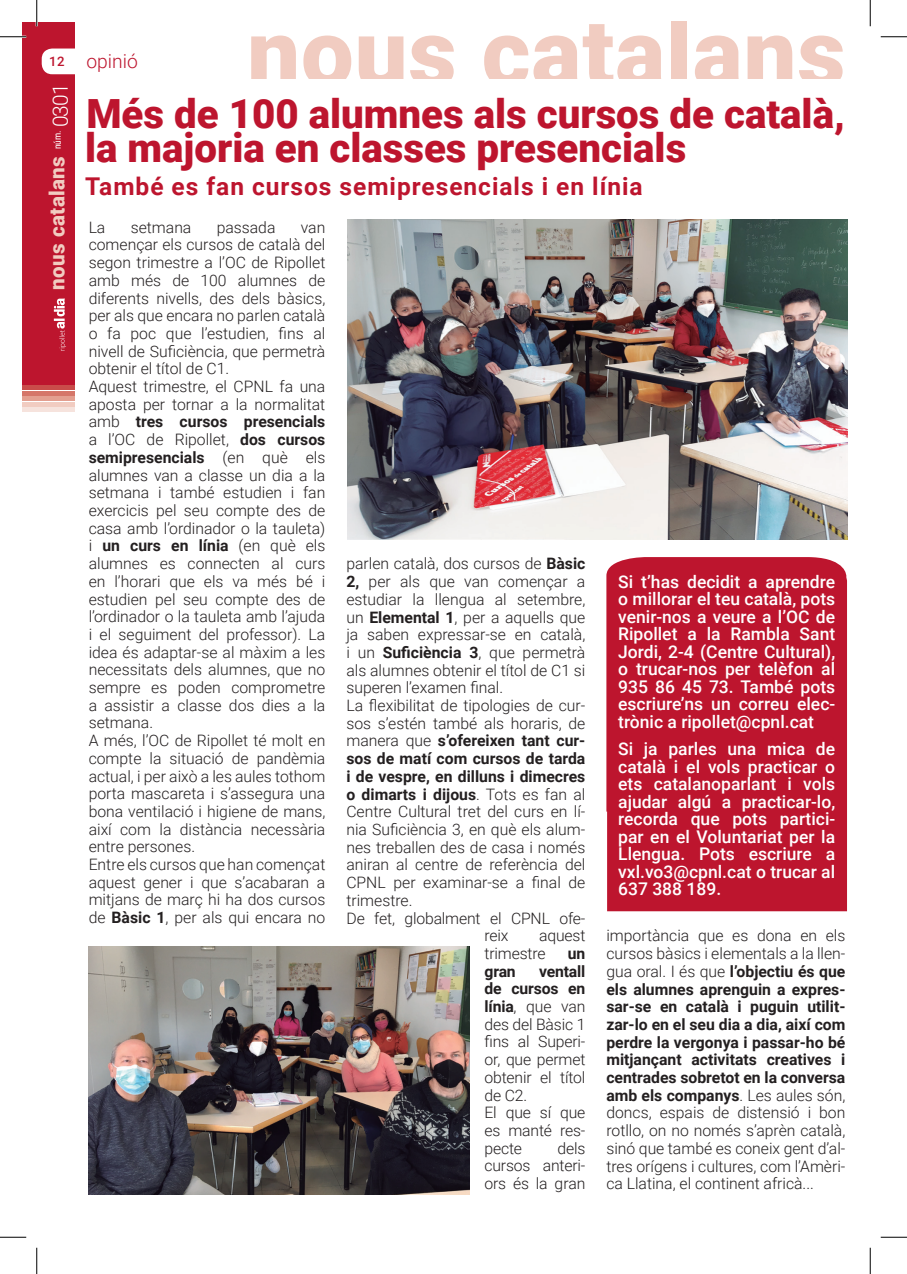
<style>
.page{position:relative;width:907px;height:1274px;background:#fff}
.page>*{position:absolute;margin:0;border:0;box-sizing:border-box;transform-origin:0 0}
.t1{font:900 93.8px "Roboto";letter-spacing:.01em;color:#f1ccc1}
.t2{font:900 40.25px/34.1px "Roboto";color:#bd152e}
.t3{font:700 24.5px "Roboto";letter-spacing:.04em;color:#bd152e}
.t4{font:900 21px "Roboto";letter-spacing:.02em;color:#f1ccc1}
.t5{font:300 19.25px "Roboto";color:#bd152e}
.t6{font:500 17.5px/17.5px "Roboto";color:#fff;text-align:justify}
.t7{font:300 15.75px/17.7px "Roboto";color:#231f20}
.t8{font:700 15.75px "Roboto";color:#231f20}
.t9{font:500 13.12px "Roboto";color:#bd152e}
.t10{font:9.62px "Roboto Condensed";color:#fff}
.s1{font-family:"Roboto";font-weight:300;font-size:21px}
.s2{font-weight:700}
.s3{font-weight:300}
</style>
<div class="page">
<div style="left:22px;top:22px;width:52px;height:363px;background:#bd152e"></div>
<div style="left:22px;top:385px;width:53px;height:5px;background:#c94c4a"></div>
<div style="left:22px;top:396px;width:53px;height:5px;background:#e39f90"></div>
<div style="left:22px;top:407px;width:53px;height:5px;background:#f6e3dd"></div>
<div style="left:22px;top:391px;width:53px;height:5px;background:#d57669"></div>
<div style="left:22px;top:402px;width:53px;height:5px;background:#f1ccc1"></div>
<div style="left:42px;top:49px;width:126px;height:25px;background:#fff;border-radius:10px"></div>
<svg style="left:54px;top:298px;width:12px;height:53px"></svg>
<div style="left:606px;top:557px;width:241px;height:354px;background:#bd152e"></div>
<img style="left:348px;top:219px;width:499px;height:320px">
<img style="left:89px;top:947px;width:381px;height:248px">
<hr style="left:0;top:36px;width:26px;height:2px;background:#fff">
<hr style="left:36px;top:0;width:2px;height:26px;background:#fff">
<svg style="left:0;top:36px;width:26px;height:1px"></svg>
<svg style="left:881px;top:36px;width:26px;height:1px"></svg>
<svg style="left:0;top:1237px;width:26px;height:1px"></svg>
<svg style="left:881px;top:1237px;width:26px;height:1px"></svg>
<svg style="left:36px;top:0;width:1px;height:26px"></svg>
<svg style="left:36px;top:1248px;width:1px;height:26px"></svg>
<svg style="left:870px;top:0;width:1px;height:26px"></svg>
<svg style="left:870px;top:1248px;width:1px;height:26px"></svg>
<p class="t9" style="left:49px;top:52px;width:17px">12</p>
<p class="t10" style="left:51px;top:149px;width:67px;rotate:-90deg">núm. <span class="s1">0301</span></p>
<h3 class="t4" style="left:42px;top:290px;width:135px;rotate:-90deg">nous catalans</h3>
<p class="t5" style="left:86px;top:47px;width:53px">opinió</p>
<h1 class="t1" style="left:247px;top:-13px;width:600px">nous catalans</h1>
<h2 class="t2" style="left:85px;top:95px;width:761px">Més de 100 alumnes als cursos de català, la majoria en classes presencials</h2>
<h3 class="t3" style="left:85px;top:169px;width:559px">També es fan cursos semipresencials i en línia</h3>
<p class="t7" style="left:89px;top:218px;width:18px">La</p>
<p class="t7" style="left:131px;top:218px;width:62px">setmana</p>
<p class="t7" style="left:217px;top:218px;width:60px">passada</p>
<p class="t7" style="left:89px;top:218px;width:238px;text-indent:212px">van començar els cursos de català del segon trimestre a l’OC de Ripollet amb més de 100 alumnes de diferents nivells, des dels bàsics, per als que encara no parlen català o fa poc que l’estudien, fins al nivell de Suficiència, que permetrà obtenir el títol de C1.<br>Aquest trimestre, el CPNL fa una aposta per tornar a la normalitat amb <span class="s2">tres cursos presencials </span>a l’OC de Ripollet, <span class="s2">dos cursos semipresencials</span> (en què els alumnes van a classe un dia a la setmana i també estudien i fan exercicis pel seu compte des de casa amb l’ordinador o la tauleta) i <span class="s2">un curs en línia</span> (en què els alumnes es connecten al curs en l’horari que els va més bé i estudien pel seu compte des de l’ordinador o la tauleta amb l’ajuda i el seguiment del professor). La idea és adaptar-se al màxim a les necessitats dels alumnes, que no sempre es poden comprometre a assistir a classe dos dies a la setmana.<br>A més, l’OC de Ripollet té molt en compte la situació de pandèmia actual, i per això a les aules tothom porta mascareta i s’assegura una bona ventilació i higiene de mans, així com la distància necessària entre persones.<br>Entre els cursos que han començat aquest gener i que s’acabaran a mitjans de març hi ha dos cursos de <span class="s2">Bàsic 1</span>, per als qui encara no</p>
<p class="t7" style="left:346px;top:554px;width:240px">parlen català, dos cursos de <span class="s2">Bàsic</span></p>
<p class="t7" style="left:346px;top:572px;width:241px"><span class="s2">2,</span> per als que van començar a</p>
<p class="t7" style="left:346px;top:590px;width:240px">estudiar la llengua al setembre,</p>
<p class="t7" style="left:346px;top:608px;width:241px">un <span class="s2">Elemental 1</span>, per a aquells que</p>
<p class="t7" style="left:346px;top:625px;width:240px">ja saben expressar-se en català,</p>
<p class="t7" style="left:346px;top:643px;width:240px">i un <span class="s2">Suficiència 3</span>, que permetrà</p>
<p class="t7" style="left:346px;top:661px;width:240px">als alumnes obtenir el títol de C1 si</p>
<p class="t7" style="left:346px;top:678px;width:158px">superen l’examen final.</p>
<p class="t7" style="left:346px;top:696px;width:240px">La flexibilitat de tipologies de cur-</p>
<p class="t7" style="left:346px;top:714px;width:241px">sos s’estén també als horaris, de</p>
<p class="t8" style="left:346px;top:730px;width:241px"><span class="s3">manera que</span> s’ofereixen tant cur-</p>
<p class="t8" style="left:346px;top:748px;width:240px">sos de matí com cursos de tarda</p>
<p class="t8" style="left:346px;top:765px;width:240px">i de vespre, en dilluns i dimecres</p>
<p class="t8" style="left:346px;top:783px;width:240px">o dimarts i dijous<span class="s3">. Tots es fan al</span></p>
<p class="t7" style="left:346px;top:802px;width:241px">Centre Cultural tret del curs en lí-</p>
<p class="t7" style="left:346px;top:820px;width:240px">nia Suficiència 3, en què els alum-</p>
<p class="t7" style="left:346px;top:838px;width:240px">nes treballen des de casa i només</p>
<p class="t7" style="left:346px;top:855px;width:241px">aniran al centre de referència del</p>
<p class="t7" style="left:346px;top:873px;width:241px">CPNL per examinar-se a final de</p>
<p class="t7" style="left:346px;top:891px;width:68px">trimestre.</p>
<p class="t7" style="left:346px;top:908px;width:240px">De fet, globalment el CPNL ofe-</p>
<p class="t7" style="left:484px;top:926px;width:26px">reix</p>
<p class="t7" style="left:484px;top:926px;width:102px;text-indent:55px">aquest trimestre</p>
<p class="t8" style="left:568px;top:942px;width:19px">un</p>
<p class="t7" style="left:484px;top:962px;width:102px;text-indent:55px"><span class="s2">ventall de cursos en línia</span>, que van des del Bàsic 1 fins al Superi&shy;or, que permet obtenir el títol de C2.<br>El que sí que es manté res&shy;pecte</p>
<p class="t8" style="left:484px;top:960px;width:33px">gran</p>
<p class="t7" style="left:484px;top:1139px;width:102px;text-align:justify;text-indent:73px">dels cursos anteri&shy;ors és la gran</p>
<p class="t6" style="left:618px;top:572px;width:219px">Si t’has decidit a aprendre o millorar el teu català, pots venir-nos a veure a l’OC de Ripollet a la Rambla Sant Jordi, 2-4 (Centre Cultural), o trucar-nos per telèfon al 935 86 45 73. També pots escriure’ns un correu elec&shy;trònic a ripollet@cpnl.cat</p>
<p class="t6" style="left:618px;top:740px;width:219px">Si ja parles una mica de català i el vols practicar o ets catalanoparlant i vols ajudar algú a practicar-lo, recorda que pots partici&shy;par en el Voluntariat per la Llengua. Pots escriure a vxl.vo3@cpnl.cat o trucar al 637 388 189.</p>
<p class="t7" style="left:606px;top:926px;width:241px;text-align:justify">importància que es dona en els cursos bàsics i elementals a la llen&shy;gua oral. I és que <span class="s2">l’objectiu és que els alumnes aprenguin a expres&shy;sar-se en català i puguin utilit&shy;zar-lo en el seu dia a dia, així com perdre la vergonya i passar-ho bé mitjançant activitats creatives i centrades sobretot en la conversa amb els companys</span>. Les aules són, doncs, espais de distensió i bon rotllo, on no només s’aprèn català, sinó que també es coneix gent d’al&shy;tres orígens i cultures, com l’Amèri&shy;ca Llatina, el continent africà...</p>
</div>
